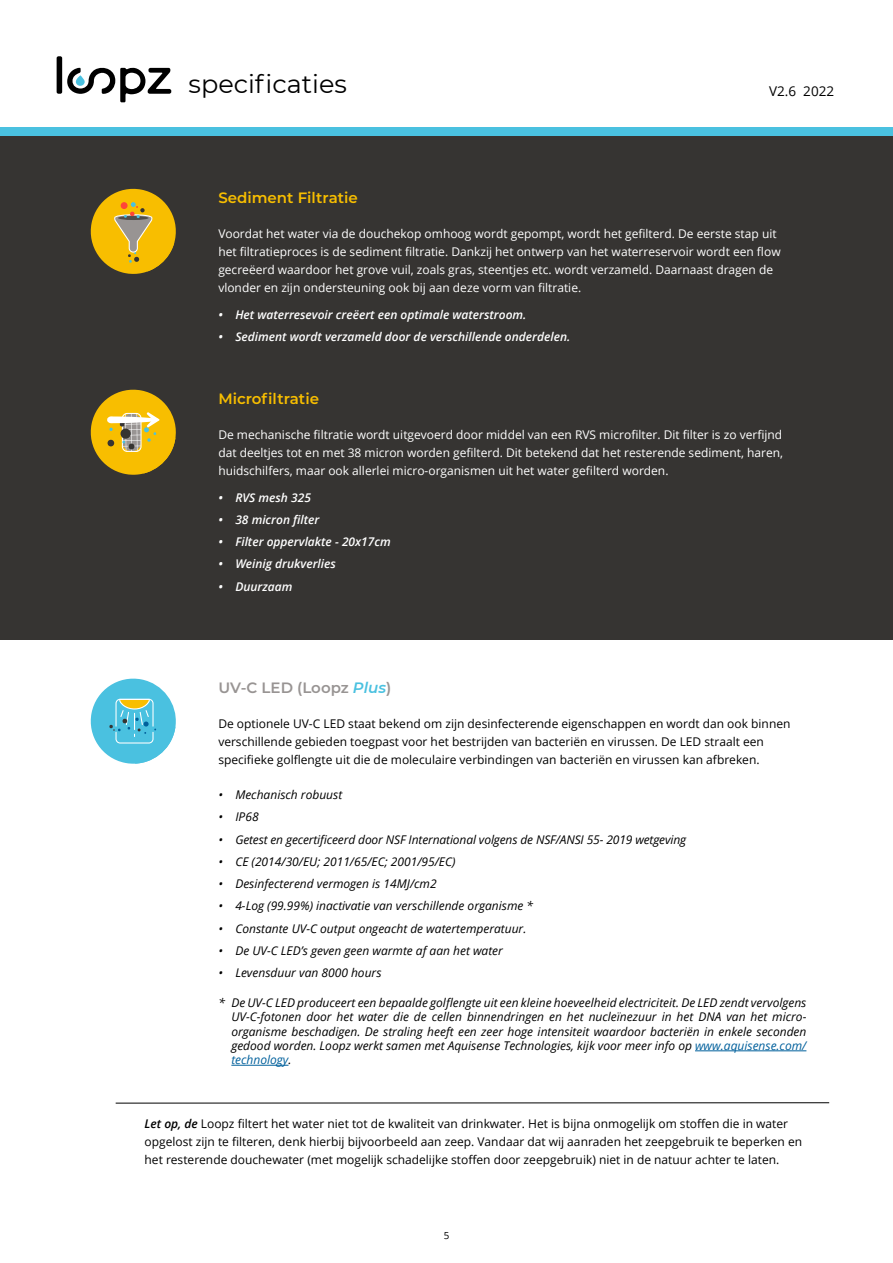
<style>
.page{position:relative;width:893px;height:1263px;background:#fff}
.page>*{position:absolute;margin:0;border:0;box-sizing:border-box;transform-origin:0 0}
.t1{font:25.5px "Montserrat";color:#000}
.t2{font:600 15px "Montserrat";color:#f8be00}
.t3{font:600 15px "Montserrat";color:#989493}
.t4{font:13.5px "Open Sans";color:#000}
.t5{font:italic 12px/14.4px "Open Sans";color:#000;text-align:justify}
.t6{font:12px/18px "Open Sans";color:#fff}
.t7{font:12px/18px "Open Sans";color:#000}
.t8{font:italic 600 12px "Open Sans";color:#fff}
.t9{font:9.75px "Open Sans";color:#000}
.s1{font-style:italic;color:#4ac1e0}
.s2{color:#00609c}
.s3{font-weight:600;font-style:italic}
</style>
<div class="page">
<div style="left:0;top:136px;width:893px;height:504px;background:#363432"></div>
<hr style="left:695px;top:1050px;width:111px;height:1px;background:#00609c">
<hr style="left:231px;top:1065px;width:57px;height:1px;background:#00609c">
<div style="left:0;top:128px;width:893px;height:8px;background:#4ac1e0"></div>
<div style="left:57px;top:56px;width:5px;height:38px;background:#000;border-radius:2px"></div>
<svg style="left:67px;top:67px;width:104px;height:35px"></svg>
<hr style="left:116px;top:1102px;width:713px;height:1px;background:#000">
<svg style="left:90px;top:188px;width:86px;height:86px"></svg>
<svg style="left:90px;top:389px;width:86px;height:86px"></svg>
<svg style="left:90px;top:678px;width:86px;height:86px"></svg>
<h1 class="t1" style="left:189px;top:67px;width:160px">specificaties</h1>
<p class="t4" style="left:769px;top:86px;width:66px">V2.6 2022</p>
<p class="t2" style="left:218px;top:192px;width:141px">Sediment Filtratie</p>
<p class="t6" style="left:218px;top:225px;width:564px">Voordat het water via de douchekop omhoog wordt gepompt, wordt het gefilterd. De eerste stap uit het filtratieproces is de sediment filtratie. Dankzij het ontwerp van het waterreservoir wordt een flow gecreëerd waardoor het grove vuil, zoals gras, steentjes etc. wordt verzameld. Daarnaast dragen de vlonder en zijn ondersteuning ook bij aan deze vorm van filtratie.</p>
<p class="t8" style="left:218px;top:310px;width:310px">• Het waterresevoir creëert een optimale waterstroom.</p>
<p class="t8" style="left:218px;top:332px;width:353px">• Sediment wordt verzameld door de verschillende onderdelen.</p>
<p class="t2" style="left:218px;top:393px;width:102px">Microfiltratie</p>
<p class="t6" style="left:218px;top:426px;width:566px;text-align:justify">De mechanische filtratie wordt uitgevoerd door middel van een RVS microfilter. Dit filter is zo verfijnd dat deeltjes tot en met 38 micron worden gefilterd. Dit betekend dat het resterende sediment, haren, huidschilfers, maar ook allerlei micro-organismen uit het water gefilterd worden.</p>
<p class="t8" style="left:218px;top:493px;width:94px">• RVS mesh 325</p>
<p class="t8" style="left:218px;top:515px;width:103px">• 38 micron filter</p>
<p class="t8" style="left:218px;top:537px;width:174px">• Filter oppervlakte - 20x17cm</p>
<p class="t8" style="left:218px;top:559px;width:119px">• Weinig drukverlies</p>
<p class="t8" style="left:218px;top:582px;width:76px">• Duurzaam</p>
<p class="t3" style="left:218px;top:681px;width:174px">UV-C LED (Loopz <span class="s1">Plus</span>)</p>
<p class="t7" style="left:218px;top:714px;width:574px">De optionele UV-C LED staat bekend om zijn desinfecterende eigenschappen en wordt dan ook binnen verschillende gebieden toegpast voor het bestrijden van bacteriën en virussen. De LED straalt een specifieke golflengte uit die de moleculaire verbindingen van bacteriën en virussen kan afbreken.</p>
<p class="t5" style="left:218px;top:789px;width:125px">• Mechanisch robuust</p>
<p class="t5" style="left:218px;top:811px;width:42px">• IP68</p>
<p class="t5" style="left:218px;top:833px;width:469px">• Getest en gecertificeerd door NSF International volgens de NSF/ANSI 55- 2019 wetgeving</p>
<p class="t5" style="left:218px;top:855px;width:239px">• CE (2014/30/EU; 2011/65/EC; 2001/95/EC)</p>
<p class="t5" style="left:218px;top:878px;width:220px">• Desinfecterend vermogen is 14MJ/cm2</p>
<p class="t5" style="left:218px;top:900px;width:316px">• 4-Log (99.99%) inactivatie van verschillende organisme *</p>
<p class="t5" style="left:218px;top:922px;width:310px">• Constante UV-C output ongeacht de watertemperatuur.</p>
<p class="t5" style="left:218px;top:944px;width:286px">• De UV-C LED’s geven geen warmte af aan het water</p>
<p class="t5" style="left:218px;top:967px;width:165px">• Levensduur van 8000 hours</p>
<p class="t5" style="left:231px;top:995px;width:577px;text-indent:-13px">* De UV-C LED produceert een bepaalde golflengte uit een kleine hoeveelheid electriciteit. De LED zendt vervolgens UV-C-fotonen door het water die de cellen binnendringen en het nucleïnezuur in het DNA van het micro&shy;organisme beschadigen. De straling heeft een zeer hoge intensiteit waardoor bacteriën in enkele seconden gedood worden. Loopz werkt samen met Aquisense Technologies, kijk voor meer info op <span class="s2">www.aquisense.com/ technology</span>.</p>
<p class="t7" style="left:145px;top:1114px;width:659px"><span class="s3">Let op, de</span> Loopz filtert het water niet tot de kwaliteit van drinkwater. Het is bijna onmogelijk om stoffen die in water opgelost zijn te filteren, denk hierbij bijvoorbeeld aan zeep. Vandaar dat wij aanraden het zeepgebruik te beperken en het resterende douchewater (met mogelijk schadelijke stoffen door zeepgebruik) niet in de natuur achter te laten.</p>
<p class="t9" style="left:444px;top:1231px;width:7px">5</p>
</div>
